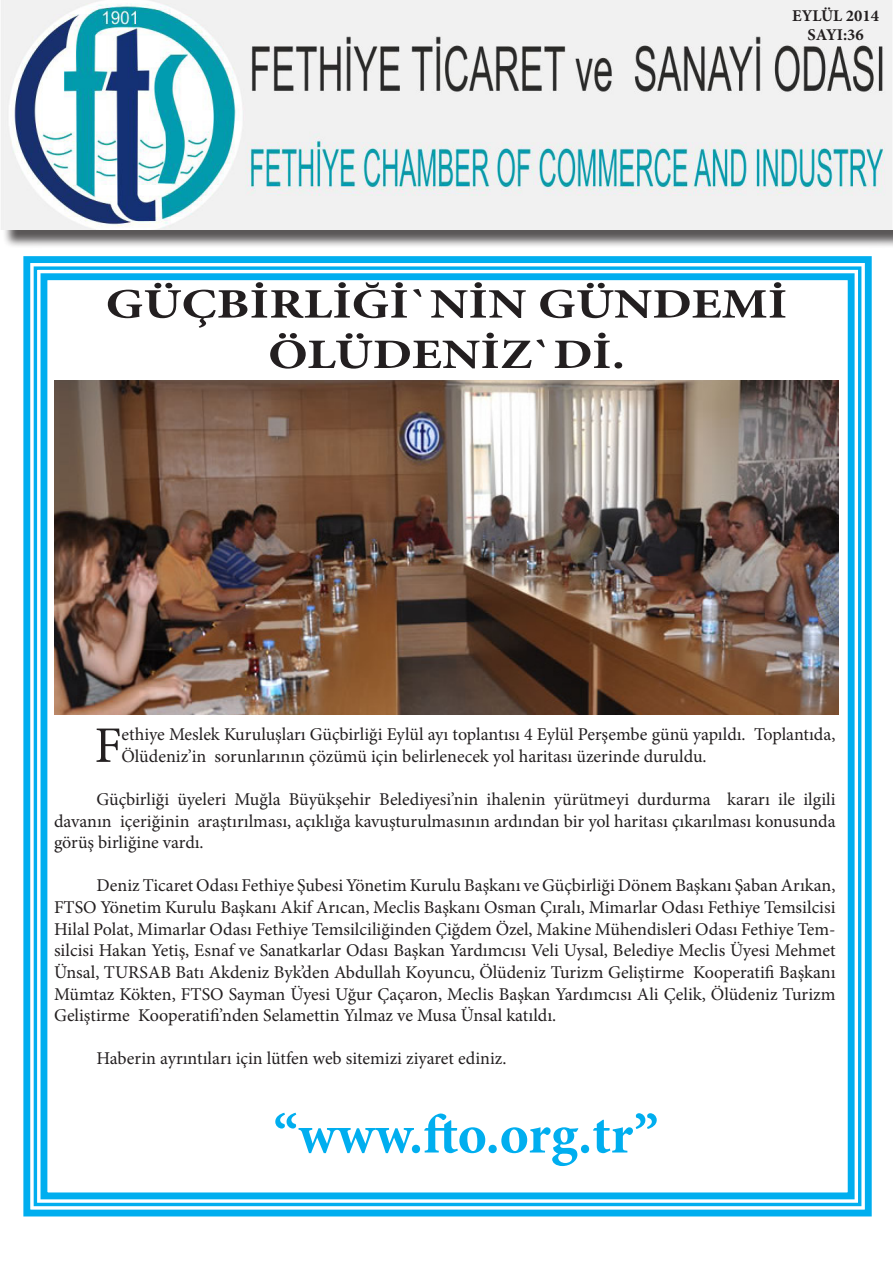
<style>
.page{position:relative;width:893px;height:1263px;background:#fff}
.page>*{position:absolute;margin:0;border:0;box-sizing:border-box;transform-origin:0 0}
.t1{font:700 55.5px "Minion Pro";color:#00aeef}
.t2{font:51.3px "Minion Pro";color:#231f20}
.t3{font:700 42px "Minion Pro";color:#231f20;scale:1.24 1}
.t4{font:18px/21.6px "Minion Pro";color:#231f20;text-align:justify}
.t5{font:700 16.5px "Minion Pro";color:#231f20}
</style>
<div class="page">
<div style="left:2px;top:2px;width:891px;height:246px;background:#231f20;opacity:.75"></div>
<img style="left:1px;top:0;width:892px;height:230px">
<img style="left:23px;top:256px;width:849px;height:961px">
<div style="left:41px;top:273px;width:814px;height:926px;border:7px solid #00aeef"></div>
<p class="t5" style="left:792px;top:4px;width:88px">EYLÜL 2014</p>
<p class="t5" style="left:807px;top:23px;width:58px">SAYI:36</p>
<p class="t3" style="left:106px;top:275px;width:551px">GÜÇBİRLİĞİ`NİN GÜNDEMİ</p>
<p class="t3" style="left:268px;top:325px;width:289px">ÖLÜDENİZ`Dİ.</p>
<p class="t2" style="left:94px;top:711px;width:29px">F</p>
<p class="t4" style="left:122px;top:724px;width:715px">ethiye Meslek Kuruluşları Güçbirliği Eylül ayı toplantısı 4 Eylül Perşembe günü yapıldı. Toplantıda,<br>Ölüdeniz’in sorunlarının çözümü için belirlenecek yol haritası üzerinde duruldu.</p>
<p class="t4" style="left:54px;top:789px;width:783px;text-indent:43px">Güçbirliği üyeleri Muğla Büyükşehir Belediyesi’nin ihalenin yürütmeyi durdurma kararı ile ilgili davanın içeriğinin araştırılması, açıklığa kavuşturulmasının ardından bir yol haritası çıkarılması konusunda görüş birliğine vardı.</p>
<p class="t4" style="left:54px;top:875px;width:783px;text-indent:43px">Deniz Ticaret Odası Fethiye Şubesi Yönetim Kurulu Başkanı ve Güçbirliği Dönem Başkanı Şaban Arıkan, FTSO Yönetim Kurulu Başkanı Akif Arıcan, Meclis Başkanı Osman Çıralı, Mimarlar Odası Fethiye Temsilcisi Hilal Polat, Mimarlar Odası Fethiye Temsilciliğinden Çiğdem Özel, Makine Mühendisleri Odası Fethiye Tem&shy;silcisi Hakan Yetiş, Esnaf ve Sanatkarlar Odası Başkan Yardımcısı Veli Uysal, Belediye Meclis Üyesi Mehmet Ünsal, TURSAB Batı Akdeniz Byk’den Abdullah Koyuncu, Ölüdeniz Turizm Geliştirme Kooperatifi Başkanı Mümtaz Kökten, FTSO Sayman Üyesi Uğur Çaçaron, Meclis Başkan Yardımcısı Ali Çelik, Ölüdeniz Turizm Geliştirme Kooperatifi’nden Selamettin Yılmaz ve Musa Ünsal katıldı.</p>
<p class="t4" style="left:97px;top:1048px;width:411px">Haberin ayrıntıları için lütfen web sitemizi ziyaret ediniz.</p>
<p class="t1" style="left:274px;top:1096px;width:386px">“www.fto.org.tr”</p>
</div>
